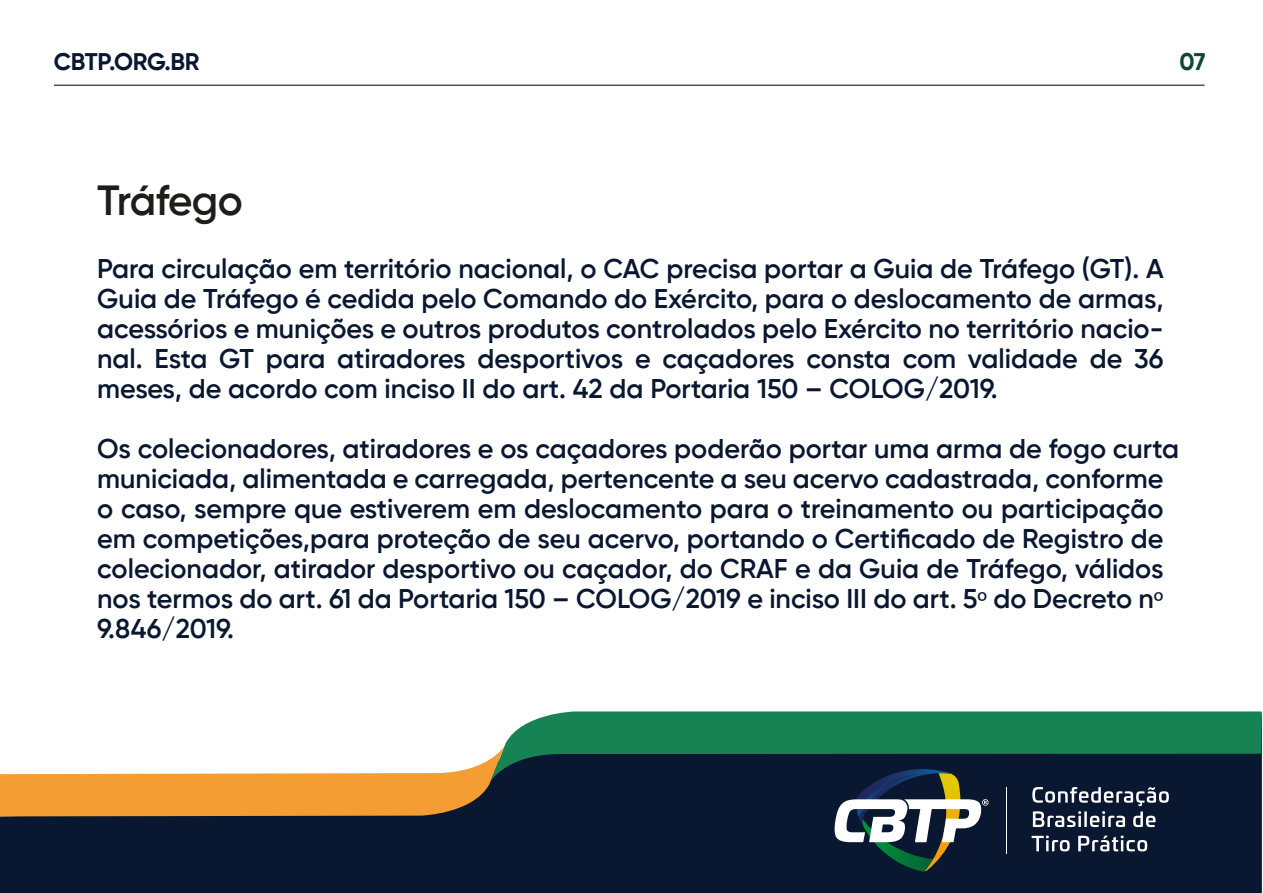
<style>
.page{position:relative;width:1263px;height:893px;background:#fff}
.page>*{position:absolute;margin:0;border:0;box-sizing:border-box;transform-origin:0 0}
.t1{font:600 42px "Gilroy";letter-spacing:-.025em;color:#1d1d1b}
.t2{font:600 27px/30px "Gilroy";color:#091730;text-align:justify}
.t3{font:700 24px "Gilroy";letter-spacing:-.015em;color:#091730}
.t4{font:700 24px "Gilroy";color:#0e4732}
.s1{font-family:"Myriad Pro";font-weight:400}
</style>
<div class="page">
<hr style="left:54px;top:85px;width:1150px;height:1px;background:#000">
<svg style="left:0;top:712px;width:1262px;height:181px;background:#2b374d"></svg>
<svg style="left:491px;top:711px;width:770px;height:70px;background:#185f4c"></svg>
<svg style="left:0;top:746px;width:504px;height:70px"></svg>
<svg style="left:834px;top:769px;width:154px;height:102px"></svg>
<hr style="left:1006px;top:787px;width:1px;height:66px;background:#fff">
<svg style="left:1032px;top:787px;width:137px;height:40px"></svg>
<svg style="left:1032px;top:835px;width:38px;height:16px"></svg>
<svg style="left:1078px;top:835px;width:69px;height:16px"></svg>
<p class="t3" style="left:54px;top:47px;width:147px">CBTP.ORG.BR</p>
<p class="t4" style="left:1179px;top:47px;width:28px">07</p>
<h1 class="t1" style="left:97px;top:174px;width:147px">Tráfego</h1>
<p class="t2" style="left:97px;top:254px;width:1068px">Para circulação em território nacional, o CAC precisa portar a Guia de Tráfego (GT). A Guia de Tráfego é cedida pelo Comando do Exército, para o deslocamento de armas, acessórios e munições e outros produtos controlados pelo Exército no território nacio&shy;nal. Esta GT para atiradores desportivos e caçadores consta com validade de 36 meses, de acordo com inciso II do art. 42 da Portaria 150 – COLOG/2019.</p>
<p class="t2" style="left:97px;top:434px;width:1083px;text-align:left">Os colecionadores, atiradores e os caçadores poderão portar uma arma de fogo curta municiada, alimentada e carregada, pertencente a seu acervo cadastrada, conforme o caso, sempre que estiverem em deslocamento para o treinamento ou participação em competições,para proteção de seu acervo, portando o Certificado de Registro de colecionador, atirador desportivo ou caçador, do CRAF e da Guia de Tráfego, válidos nos termos do art. 61 da Portaria 150 – COLOG/2019 e inciso III do art. 5<span class="s1">º</span> do Decreto n<span class="s1">º </span>9.846/2019.</p>
</div>
